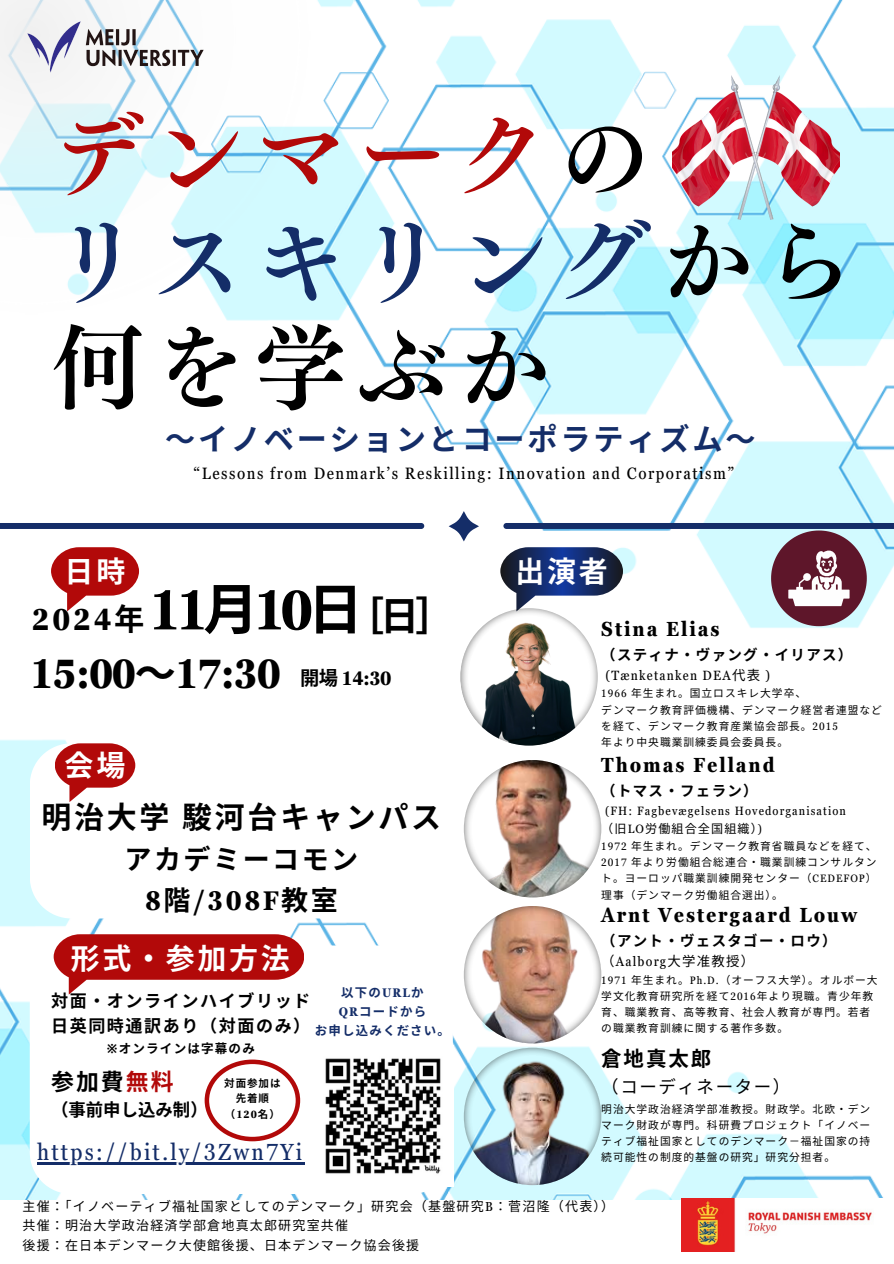
<style>
.page{position:relative;width:894px;height:1264px;background:#fff}
.page>*{position:absolute;margin:0;border:0;box-sizing:border-box;transform-origin:0 0}
.t1{font:92.85px/105.8px "Canva Tsuku Min Pr 6 N B";letter-spacing:.09em;color:#000}
.t2{font:700 condensed 55.35px "Georgia Pro";color:#000}
.t3{font:700 condensed 41.1px "Georgia Pro";letter-spacing:-.03em;color:#000}
.t4{font:700 39px "Noto Sans CJ Ksc";color:#000}
.t5{font:700 condensed 30.3px "Georgia Pro";color:#000}
.t6{font:700 30.15px "Noto Sans CJ Ksc";letter-spacing:.09em;color:#142d68}
.t7{font:700 30px "Noto Sans CJ Ksc";letter-spacing:.09em;color:#000}
.t8{font:700 28.95px "Noto Sans CJ Ksc";color:#fff}
.t9{font:700 27px/40.2px "Noto Sans CJ Ksc";letter-spacing:.09em;color:#000;text-align:center}
.t10{font:condensed 23.4px "Georgia Pro";letter-spacing:.095em;color:#142d68}
.t11{font:700 22.8px "Noto Sans CJ Ksc";color:#000}
.t12{font:700 condensed 20.4px "Georgia Pro";letter-spacing:.095em;color:#000}
.t13{font:700 20.4px "Noto Sans CJ Ksc";color:#000}
.t14{font:700 condensed 19.35px "Georgia Pro";color:#000}
.t15{font:17.4px "Noto Sans CJ Ksc";letter-spacing:.09em;color:#000}
.t16{font:700 17.4px "Noto Sans CJ Ksc";color:#000}
.t17{font:700 17.1px "Noto Sans CJ Ksc";letter-spacing:.09em;color:#000}
.t18{font:condensed 16.5px "Georgia Pro";letter-spacing:.095em;color:#000}
.t19{font:700 14.4px "Noto Sans CJ Ksc";letter-spacing:.09em;color:#000}
.t20{font:condensed 13.35px "Georgia Pro";letter-spacing:.095em;color:#000}
.t21{font:13.35px "Noto Sans CJ Ksc";color:#000}
.t22{font:13.05px "Noto Sans CJ Ksc";letter-spacing:.09em;color:#000}
.t23{font:700 12.6px "Noto Sans CJ Ksc";letter-spacing:.09em;color:#000}
.t24{font:700 12.45px "Noto Sans CJ Ksc";letter-spacing:.09em;color:#142d68}
.t25{font:condensed 12.15px "Georgia Pro";letter-spacing:.09em;color:#000}
.t26{font:12.15px "Noto Sans CJ Ksc";color:#000}
.t27{font:10.8px/16px "Noto Sans CJ Ksc";letter-spacing:.09em;color:#000}
.t28{font:700 10.5px "Noto Sans CJ Ksc";color:#000}
.s1{color:#b20909}
.s2{color:#142d68}
.s3{font-family:"Noto Sans CJ Ksc";font-stretch:normal}
.s4{font-family:"Georgia Pro";font-stretch:condensed}
.s5{font-family:"Noto Sans"}
</style>
<div class="page">
<img style="left:0;top:0;width:893px;height:1199px">
<img style="left:0;top:0;width:311px;height:315px">
<svg style="left:30px;top:552px;width:422px;height:175px"></svg>
<svg style="left:30px;top:945px;width:422px;height:248px"></svg>
<svg style="left:30px;top:743px;width:422px;height:175px"></svg>
<svg style="left:307px;top:987px;width:142px;height:196px"></svg>
<svg style="left:448px;top:511px;width:31px;height:30px"></svg>
<div style="left:0;top:523px;width:424px;height:6px;background:#142d68"></div>
<div style="left:54px;top:934px;width:250px;height:45px;background:#b20909"></div>
<svg style="left:55px;top:743px;width:80px;height:44px"></svg>
<svg style="left:500px;top:523px;width:393px;height:103px"></svg>
<svg style="left:802px;top:573px;width:8px;height:8px"></svg>
<svg style="left:51px;top:547px;width:88px;height:48px"></svg>
<svg style="left:204px;top:1059px;width:96px;height:82px"></svg>
<img style="left:672px;top:75px;width:166px;height:144px">
<img style="left:460px;top:608px;width:137px;height:137px">
<img style="left:463px;top:760px;width:138px;height:137px">
<img style="left:463px;top:906px;width:138px;height:137px">
<img style="left:463px;top:1047px;width:138px;height:138px">
<img style="left:28px;top:20px;width:176px;height:53px">
<img style="left:312px;top:1045px;width:141px;height:141px">
<hr style="left:37px;top:1162px;width:267px;height:2px;background:#142d68">
<img style="left:681px;top:1198px;width:204px;height:53px">
<p class="t1" style="left:51px;top:102px;width:804px"><span class="s1">デンマーク</span>の<br><span class="s2">リスキリング</span>から何を学ぶか</p>
<p class="t6" style="left:165px;top:415px;width:589px">〜イノベーションとコーポラティズム～</p>
<p class="t18" style="left:193px;top:463px;width:542px">“Lessons from Denmark’s Reskilling: Innovation and Corporatism”</p>
<p class="t8" style="left:65px;top:548px;width:62px">日時</p>
<p class="t5" style="left:32px;top:602px;width:114px">2024<span class="s3">年</span></p>
<p class="t2" style="left:149px;top:578px;width:199px">11<span class="s3">月</span> 10<span class="s3">日</span></p>
<h1 class="t4" style="left:345px;top:585px;width:111px">［日］</h1>
<p class="t3" style="left:30px;top:650px;width:253px">15:00<span class="s3">〜</span>17:30</p>
<p class="t14" style="left:300px;top:667px;width:93px"><span class="s3">開場</span> 14:30</p>
<p class="t8" style="left:65px;top:742px;width:62px">会場</p>
<p class="t7" style="left:41px;top:793px;width:401px">明治大学駿河台キャンパス</p>
<p class="t9" style="left:124px;top:838px;width:235px">アカデミーコモン<br><span class="s4">8</span>階<span class="s4">/308F</span>教室</p>
<p class="t8" style="left:71px;top:935px;width:219px">形式・参加方法</p>
<h5 class="t24" style="left:341px;top:982px;width:84px">以下の<span class="s4">URL</span>か</h5>
<p class="t24" style="left:338px;top:1001px;width:89px"><span class="s4">QR</span>コードから</p>
<p class="t24" style="left:315px;top:1020px;width:136px">お申し込みください。</p>
<p class="t17" style="left:51px;top:987px;width:261px">対面・オンラインハイブリッド</p>
<h4 class="t17" style="left:51px;top:1012px;width:261px">日英同時通訳あり（対面のみ）</h4>
<p class="t23" style="left:107px;top:1038px;width:149px"><span class="s5">※</span>オンラインは字幕のみ</p>
<p class="t11" style="left:51px;top:1063px;width:124px">参加費<span class="s1">無料</span></p>
<p class="t16" style="left:51px;top:1095px;width:158px">（事前申し込み制）</p>
<h5 class="t28" style="left:224px;top:1074px;width:58px">対面参加は</h5>
<h5 class="t28" style="left:235px;top:1090px;width:35px">先着順</h5>
<h5 class="t28" style="left:225px;top:1105px;width:56px">（<span class="s4">120</span>名）</h5>
<p class="t10" style="left:37px;top:1138px;width:266px">https://bit.ly/3Zwn7Yi</p>
<p class="t8" style="left:515px;top:548px;width:94px">出演者</p>
<p class="t12" style="left:601px;top:617px;width:120px">Stina Elias</p>
<h5 class="t19" style="left:601px;top:643px;width:252px">（スティナ・ヴァング・イリアス）</h5>
<p class="t20" style="left:605px;top:667px;width:166px">(Tænketanken DEA<span class="s3">代表</span> )</p>
<p class="t27" style="left:601px;top:685px;width:206px"><span class="s4">1966</span> 年生まれ。国立ロスキレ大学卒、</p>
<p class="t27" style="left:601px;top:701px;width:282px">デンマーク教育評価機構、デンマーク経営者連盟などを経て、デンマーク教育産業協会部長。<span class="s4">2015</span></p>
<p class="t27" style="left:601px;top:733px;width:188px">年より中央職業訓練委員会委員長。</p>
<p class="t12" style="left:601px;top:753px;width:175px">Thomas Felland</p>
<p class="t19" style="left:601px;top:779px;width:158px">（トマス・フェラン）</p>
<p class="t25" style="left:605px;top:804px;width:242px">(FH: Fagbevægelsens Hovedorganisation</p>
<p class="t26" style="left:601px;top:819px;width:163px">（旧<span class="s4">LO</span>労働組合全国組織）<span class="s4">)</span></p>
<p class="t27" style="left:601px;top:837px;width:277px"><span class="s4">1972</span> 年生まれ。デンマーク教育省職員などを経て、</p>
<p class="t27" style="left:601px;top:853px;width:277px;text-align:justify"><span class="s4">2017</span> 年より労働組合総連合・職業訓練コンサルタント。ヨーロッパ職業訓練開発センター（<span class="s4">CEDEFOP</span>）理事（デンマーク労働組合選出）。</p>
<p class="t12" style="left:601px;top:903px;width:257px">Arnt Vestergaard Louw</p>
<p class="t19" style="left:601px;top:929px;width:237px">（アント・ヴェスタゴー・ロウ）</p>
<p class="t21" style="left:601px;top:950px;width:154px">（<span class="s4">Aalborg</span>大学准教授）</p>
<p class="t27" style="left:601px;top:971px;width:277px"><span class="s4">1971</span> 年生まれ。<span class="s4">Ph.D.</span>（オーフス大学）。オルボー大学文化教育研究所を経て<span class="s4">2016</span>年より現職。青少年教育、職業教育、高等教育、社会人教育が専門。若者の職業教育訓練に関する著作多数。</p>
<h6 class="t13" style="left:601px;top:1042px;width:110px">倉地真太郎</h6>
<p class="t15" style="left:601px;top:1073px;width:190px">（コーディネーター）</p>
<p class="t27" style="left:601px;top:1100px;width:270px;text-align:justify">明治大学政治経済学部准教授。財政学。北欧・デンマーク財政が専門。科研費プロジェクト「イノベーティブ福祉国家としてのデンマーク－福祉国家の持続可能性の制度的基盤の研究」研究分担者。</p>
<p class="t22" style="left:22px;top:1195px;width:593px">主催：「イノベーティブ福祉国家としてのデンマーク」研究会（基盤研究<span class="s4">B</span>： 菅沼隆（代表））</p>
<p class="t22" style="left:22px;top:1214px;width:326px">共催： 明治大学政治経済学部倉地真太郎研究室共催</p>
<p class="t22" style="left:22px;top:1234px;width:398px">後援： 在日本デンマーク大使館後援、日本デンマーク協会後援</p>
</div>
